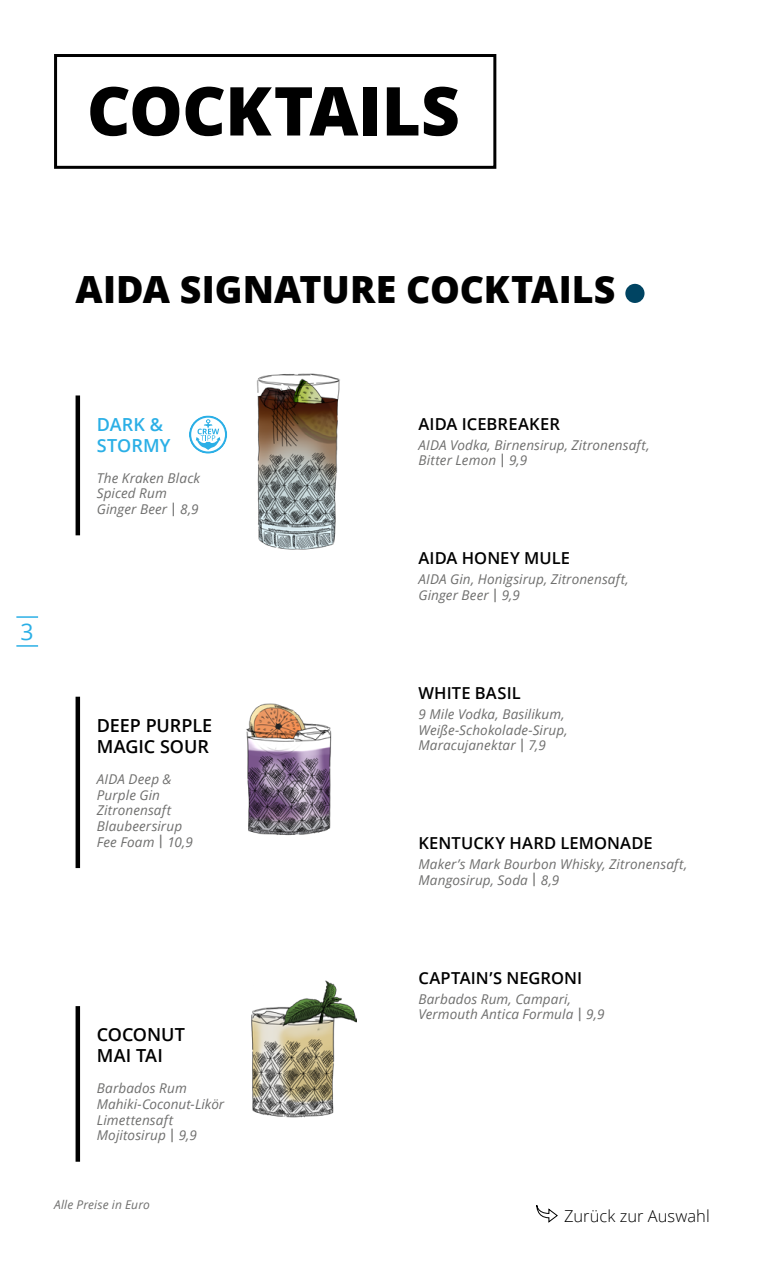
<style>
.page{position:relative;width:762px;height:1263px;background:#fff}
.page>*{position:absolute;margin:0;border:0;box-sizing:border-box;transform-origin:0 0}
.t1{font:800 67.5px "Open Sans";letter-spacing:-.01em;color:#000}
.t2{font:800 37.5px "Open Sans";color:#000}
.t3{font:22.95px "Open Sans";color:#2bafe6}
.t4{font:600 18px/21px "Open Sans";color:#000}
.t5{font:600 18px/21px "Open Sans";letter-spacing:.005em;color:#2bafe6}
.t6{font:600 16.5px "Open Sans";letter-spacing:.005em;color:#000}
.t7{font:300 16.5px "Open Sans";color:#000}
.t8{font:italic 13.5px/15.8px "Open Sans";letter-spacing:.01em;color:#6f6f6e}
.t9{font:italic 12px "Open Sans";letter-spacing:.01em;color:#6f6f6e}
.s1{font-weight:600;font-style:normal}
</style>
<div class="page">
<svg style="left:536px;top:1205px;width:22px;height:18px"></svg>
<img style="left:257px;top:373px;width:83px;height:177px">
<img style="left:251px;top:980px;width:105px;height:138px">
<img style="left:246px;top:703px;width:86px;height:133px">
<div style="left:75px;top:1006px;width:5px;height:156px;background:#000"></div>
<div style="left:75px;top:697px;width:5px;height:171px;background:#000"></div>
<div style="left:54px;top:54px;width:442px;height:115px;border:3px solid #000"></div>
<div style="left:75px;top:395px;width:5px;height:140px;background:#000"></div>
<svg style="left:189px;top:415px;width:38px;height:39px"></svg>
<div style="left:625px;top:284px;width:19px;height:19px;background:#004462;border-radius:50%"></div>
<hr style="left:16px;top:645px;width:22px;height:2px;background:#2bafe6">
<hr style="left:16px;top:616px;width:22px;height:2px;background:#2bafe6">
<h1 class="t1" style="left:87px;top:60px;width:374px">COCKTAILS</h1>
<h2 class="t2" style="left:75px;top:261px;width:541px">AIDA SIGNATURE COCKTAILS</h2>
<h3 class="t3" style="left:20px;top:616px;width:15px">3</h3>
<h3 class="t5" style="left:97px;top:413px;width:75px">DARK &amp;<br>STORMY</h3>
<p class="t8" style="left:97px;top:469px;width:105px">The Kraken Black<br>Spiced Rum<br>Ginger Beer <span class="s1">|</span> 8,9</p>
<h3 class="t4" style="left:97px;top:714px;width:117px">DEEP PURPLE<br>MAGIC SOUR</h3>
<p class="t8" style="left:97px;top:771px;width:97px">AIDA Deep &amp;<br>Purple Gin<br>Zitronensaft<br>Blaubeersirup<br>Fee Foam <span class="s1">|</span> 10,9</p>
<h3 class="t4" style="left:97px;top:1024px;width:89px">COCONUT<br>MAI TAI</h3>
<p class="t8" style="left:97px;top:1080px;width:129px">Barbados Rum<br>Mahiki-Coconut-Likör<br>Limettensaft<br>Mojitosirup <span class="s1">|</span> 9,9</p>
<p class="t9" style="left:54px;top:1196px;width:97px">Alle Preise in Euro</p>
<p class="t6" style="left:418px;top:412px;width:143px">AIDA ICEBREAKER</p>
<p class="t8" style="left:418px;top:436px;width:232px">AIDA Vodka, Birnensirup, Zitronensaft,<br>Bitter Lemon <span class="s1">|</span> 9,9</p>
<p class="t6" style="left:418px;top:547px;width:153px">AIDA HONEY MULE</p>
<p class="t8" style="left:418px;top:571px;width:212px">AIDA Gin, Honigsirup, Zitronensaft,<br>Ginger Beer <span class="s1">|</span> 9,9</p>
<p class="t6" style="left:418px;top:681px;width:104px">WHITE BASIL</p>
<p class="t8" style="left:418px;top:706px;width:150px">9 Mile Vodka, Basilikum,<br>Weiße-Schokolade-Sirup,<br>Maracujanektar <span class="s1">|</span> 7,9</p>
<p class="t6" style="left:418px;top:832px;width:236px">KENTUCKY HARD LEMONADE</p>
<p class="t8" style="left:418px;top:856px;width:270px">Maker’s Mark Bourbon Whisky, Zitronensaft,<br>Mangosirup, Soda <span class="s1">|</span> 8,9</p>
<p class="t6" style="left:418px;top:966px;width:165px">CAPTAIN’S NEGRONI</p>
<p class="t8" style="left:418px;top:990px;width:187px">Barbados Rum, Campari,<br>Vermouth Antica Formula <span class="s1">|</span> 9,9</p>
<p class="t7" style="left:564px;top:1204px;width:147px">Zurück zur Auswahl</p>
</div>
